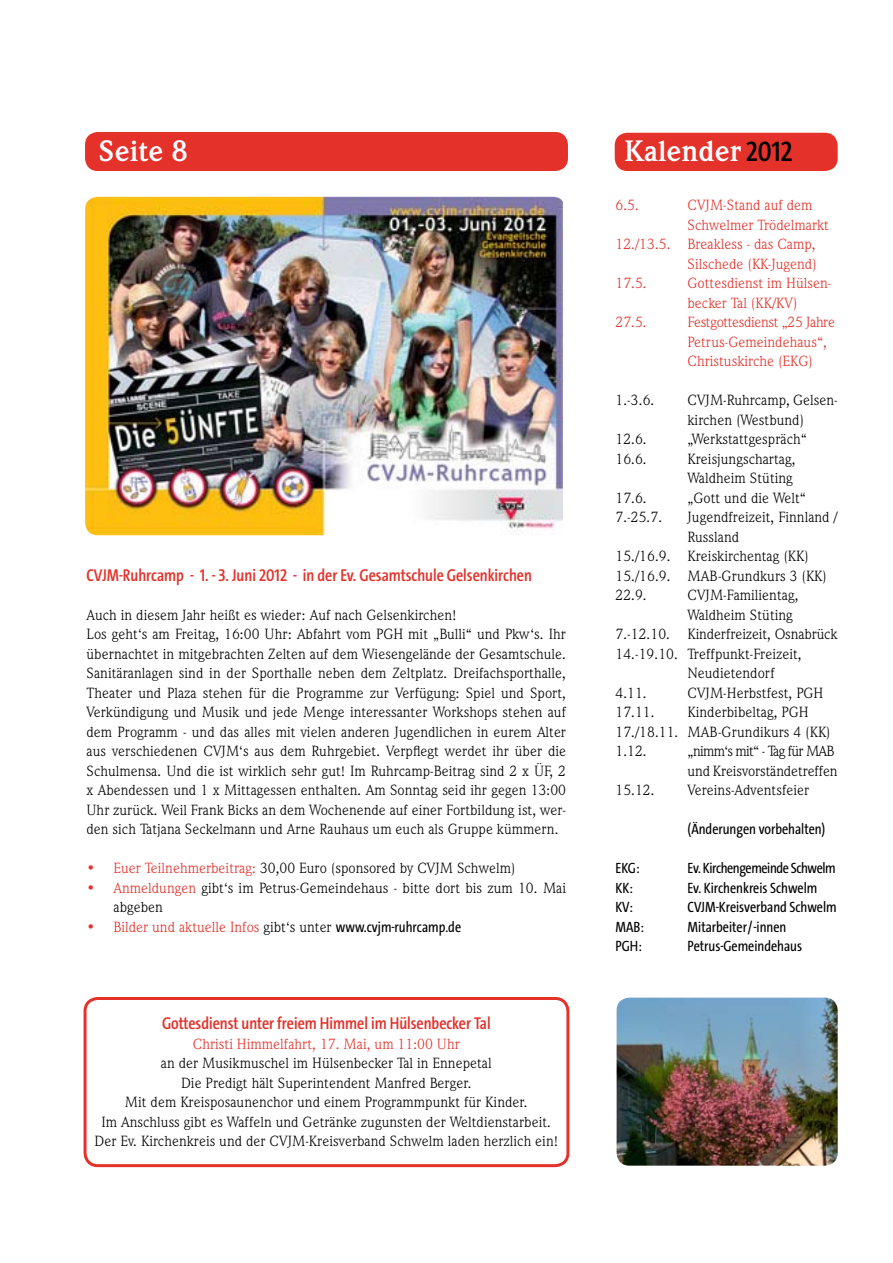
<style>
.page{position:relative;width:893px;height:1263px;background:#fff}
.page>*{position:absolute;margin:0;border:0;box-sizing:border-box;transform-origin:0 0}
.t1{font:700 30px "Weidemann IT Cby BT";color:#fff}
.t2{font:600 17.25px "The Sans Cd OF6";color:#e4312a}
.t3{font:15px/19.5px "Weidemann IT Cby BT";color:#000}
.t4{font:15px/19.5px "Weidemann IT Cby BT";color:#e4312a}
.t5{font:15px "The Sans Cd OF5";color:#000}
.t6{font:15px "The Sans Cd OF5";letter-spacing:-.025em;color:#000}
.s1{font-family:"The Sans Cd OF6";font-weight:600;font-size:28.5px;color:#000}
.s2{color:#e4312a}
.s3{font-family:"The Sans Cd OF5"}
</style>
<div class="page">
<img style="left:85px;top:197px;width:478px;height:338px">
<div style="left:85px;top:132px;width:483px;height:39px;background:#e4312a;border-radius:13px"></div>
<div style="left:615px;top:133px;width:223px;height:38px;background:#e4312a;border-radius:13px"></div>
<img style="left:617px;top:998px;width:221px;height:167px;border-radius:13px">
<div style="left:84px;top:997px;width:485px;height:170px;border:3px solid #e4312a;border-radius:13px"></div>
<h1 class="t1" style="left:99px;top:132px;width:91px">Seite 8</h1>
<h1 class="t1" style="left:624px;top:132px;width:170px">Kalender <span class="s1">2012</span></h1>
<p class="t2" style="left:87px;top:566px;width:447px">CVJM-Ruhrcamp - 1. - 3. Juni 2012 - in der Ev. Gesamtschule Gelsenkirchen</p>
<p class="t3" style="left:87px;top:604px;width:481px">Auch in diesem Jahr heißt es wieder: Auf nach Gelsenkirchen!<br>Los geht‘s am Freitag, 16:00 Uhr: Abfahrt vom PGH mit „Bulli“ und Pkw‘s. Ihr übernachtet in mitgebrachten Zelten auf dem Wiesengelände der Gesamtschule.<br>Sanitäranlagen sind in der Sporthalle neben dem Zeltplatz. Dreifachsporthalle, Theater und Plaza stehen für die Programme zur Verfügung: Spiel und Sport, Verkündigung und Musik und jede Menge interessanter Workshops stehen auf dem Programm - und das alles mit vielen anderen Jugendlichen in eurem Alter aus verschiedenen CVJM‘s aus dem Ruhrgebiet. Verpflegt werdet ihr über die Schulmensa. Und die ist wirklich sehr gut! Im Ruhrcamp-Beitrag sind 2 x ÜF, 2 x Abendessen und 1 x Mittagessen enthalten. Am Sonntag seid ihr gegen 13:00<br>Uhr zurück. Weil Frank Bicks an dem Wochenende auf einer Fortbildung ist, wer&shy;den sich Tatjana Seckelmann und Arne Rauhaus um euch als Gruppe kümmern.</p>
<p class="t3" style="left:114px;top:858px;width:454px"><span class="s2">Euer Teilnehmerbeitrag:</span> 30,00 Euro (sponsored by CVJM Schwelm)<br><span class="s2">Anmeldungen</span> gibt‘s im Petrus-Gemeindehaus - bitte dort bis zum 10. Mai abgeben<br><span class="s2">Bilder und aktuelle Infos</span> gibt‘s unter <span class="s3">www.cvjm-ruhrcamp.de</span></p>
<p class="t4" style="left:87px;top:858px;width:10px">• •</p>
<p class="t4" style="left:87px;top:916px;width:10px">•</p>
<p class="t2" style="left:162px;top:1015px;width:330px">Gottesdienst unter freiem Himmel im Hülsenbecker Tal</p>
<p class="t4" style="left:193px;top:1033px;width:268px">Christi Himmelfahrt, 17. Mai, um 11:00 Uhr</p>
<p class="t3" style="left:95px;top:1053px;width:465px;text-align:center">an der Musikmuschel im Hülsenbecker Tal in Ennepetal<br>Die Predigt hält Superintendent Manfred Berger.<br>Mit dem Kreisposaunenchor und einem Programmpunkt für Kinder.<br>Im Anschluss gibt es Waffeln und Getränke zugunsten der Weltdienstarbeit.<br>Der Ev. Kirchenkreis und der CVJM-Kreisverband Schwelm laden herzlich ein!</p>
<p class="t4" style="left:615px;top:195px;width:25px">6.5.</p>
<p class="t4" style="left:687px;top:195px;width:127px">CVJM-Stand auf dem</p>
<p class="t4" style="left:687px;top:214px;width:143px">Schwelmer Trödelmarkt</p>
<p class="t4" style="left:615px;top:234px;width:202px">12./13.5. Breakless - das Camp,</p>
<p class="t4" style="left:687px;top:253px;width:131px">Silschede (KK-Jugend)</p>
<p class="t4" style="left:615px;top:273px;width:33px">17.5.</p>
<p class="t4" style="left:687px;top:273px;width:145px">Gottesdienst im Hülsen&shy;becker Tal (KK/KV)</p>
<p class="t4" style="left:615px;top:312px;width:33px">27.5.</p>
<p class="t4" style="left:687px;top:312px;width:149px">Festgottesdienst „25 Jahre<br>Petrus-Gemeindehaus“,<br>Christuskirche (EKG)</p>
<p class="t3" style="left:615px;top:390px;width:40px">1.-3.6.</p>
<p class="t3" style="left:687px;top:390px;width:152px">CVJM-Ruhrcamp, Gelsen&shy;kirchen (Westbund)</p>
<p class="t3" style="left:615px;top:429px;width:33px">12.6.</p>
<p class="t3" style="left:687px;top:429px;width:121px">„Werkstattgespräch“</p>
<p class="t3" style="left:615px;top:448px;width:33px">16.6.</p>
<p class="t3" style="left:687px;top:448px;width:110px">Kreisjungschartag,<br>Waldheim Stüting</p>
<p class="t3" style="left:615px;top:487px;width:33px">17.6.</p>
<p class="t3" style="left:687px;top:487px;width:120px">„Gott und die Welt“</p>
<p class="t3" style="left:615px;top:507px;width:48px">7.-25.7.</p>
<p class="t3" style="left:687px;top:507px;width:152px">Jugendfreizeit, Finnland /</p>
<p class="t3" style="left:687px;top:526px;width:53px">Russland</p>
<p class="t3" style="left:615px;top:546px;width:195px">15./16.9. Kreiskirchentag (KK)</p>
<p class="t3" style="left:615px;top:565px;width:213px">15./16.9. MAB-Grundkurs 3 (KK)</p>
<p class="t3" style="left:615px;top:585px;width:33px">22.9.</p>
<p class="t3" style="left:687px;top:585px;width:113px">CVJM-Familientag,</p>
<p class="t3" style="left:687px;top:604px;width:107px">Waldheim Stüting</p>
<p class="t3" style="left:615px;top:624px;width:224px">7.-12.10. Kinderfreizeit, Osnabrück</p>
<p class="t3" style="left:615px;top:643px;width:188px">14.-19.10. Treffpunkt-Freizeit,</p>
<p class="t3" style="left:687px;top:663px;width:89px">Neudietendorf</p>
<p class="t3" style="left:615px;top:682px;width:33px">4.11.</p>
<p class="t3" style="left:687px;top:682px;width:137px">CVJM-Herbstfest, PGH</p>
<p class="t3" style="left:615px;top:702px;width:41px">17.11.</p>
<p class="t3" style="left:615px;top:702px;width:217px;text-indent:72px">Kinderbibeltag, PGH<br>17./18.11. MAB-Grundikurs 4 (KK)<br>1.12.</p>
<p class="t3" style="left:687px;top:741px;width:152px">„nimm‘s mit“ - Tag für MAB und Kreisvorständetreffen</p>
<p class="t3" style="left:615px;top:780px;width:41px">15.12.</p>
<p class="t3" style="left:687px;top:780px;width:123px">Vereins-Adventsfeier</p>
<p class="t5" style="left:687px;top:822px;width:139px">(Änderungen vorbehalten)</p>
<p class="t5" style="left:615px;top:861px;width:25px">EKG:</p>
<p class="t6" style="left:687px;top:861px;width:150px">Ev. Kirchengemeinde Schwelm</p>
<p class="t5" style="left:615px;top:880px;width:19px">KK:</p>
<p class="t5" style="left:687px;top:880px;width:131px">Ev. Kirchenkreis Schwelm</p>
<p class="t5" style="left:615px;top:900px;width:19px">KV:</p>
<p class="t5" style="left:687px;top:900px;width:151px">CVJM-Kreisverband Schwelm</p>
<p class="t5" style="left:615px;top:919px;width:30px">MAB:</p>
<p class="t5" style="left:687px;top:919px;width:100px">Mitarbeiter/-innen</p>
<p class="t5" style="left:615px;top:939px;width:28px">PGH:</p>
<p class="t5" style="left:687px;top:939px;width:116px">Petrus-Gemeindehaus</p>
</div>
